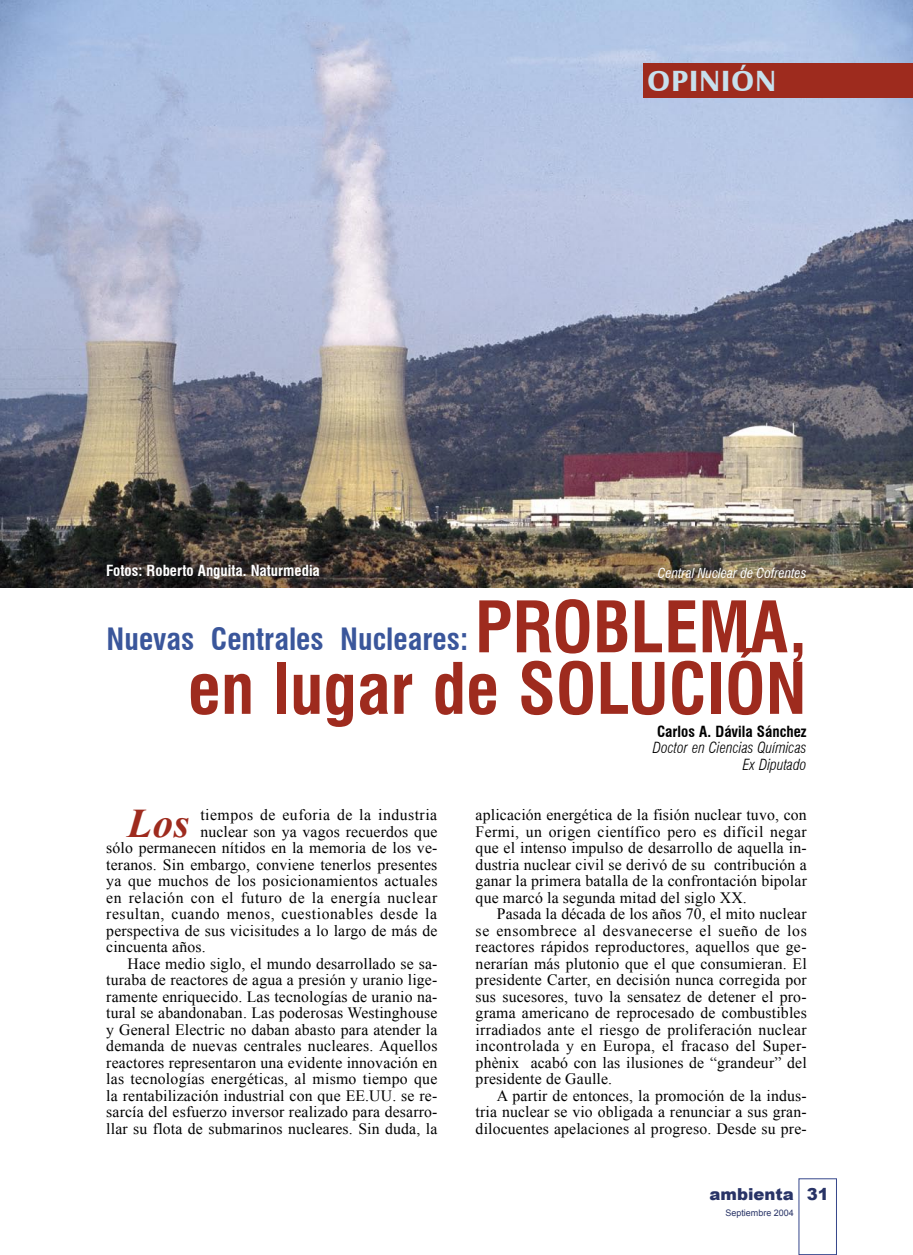
<style>
.page{position:relative;width:913px;height:1255px;background:#fff}
.page>*{position:absolute;margin:0;border:0;box-sizing:border-box;transform-origin:0 0}
.Titulares{font:700 condensed 69px "Swiss 721 BT";color:#9e2b1e}
.Texto_general-OK{font:italic 700 40.65px "Times New Roman";color:#9e2b1e}
.antetítulo{font:700 condensed 30px "Swiss 721 BT";color:#3a569b}
.t1{font:700 30px "Castle T";letter-spacing:.04em;color:#c7e0ed}
.t2{font:900 16.5px "Arial";color:#283366}
.Texto_general-OK-2{font:15.75px/16.5px "Times New Roman";letter-spacing:.01em;color:#000;text-align:justify}
.Texto_general-OK-3{font:15.75px "Times New Roman";letter-spacing:.035em;color:#000}
.Texto_general-OK-4{font:15.75px "Times New Roman";letter-spacing:.03em;color:#000}
.firma2{font:italic 300 condensed 15px "Swiss 721 BT";color:#000}
.Firma{font:700 condensed 15px "Swiss 721 BT";color:#fff}
.Firma-2{font:700 condensed 15px "Swiss 721 BT";color:#000}
.Pié_de_foto{font:italic condensed 13.5px "Swiss 721 BT";color:#fff}
.t3{font:9px "Arial";color:#283366}
</style>
<div class="page">
<div style="left:799px;top:1178px;width:38px;height:76px;border:1px solid #36478b"></div>
<img style="left:0;top:0;width:913px;height:587px">
<div style="left:643px;top:64px;width:270px;height:34px;background:#9e2b1e"></div>
<p class="t1" style="left:648px;top:64px;width:130px">OPINIÓN</p>
<p class="Firma" style="left:106px;top:561px;width:215px">Fotos: Roberto Anguita. Naturmedia</p>
<p class="Pié_de_foto" style="left:658px;top:564px;width:150px">Central Nuclear de Cofrentes</p>
<p class="Titulares" style="left:475px;top:586px;width:333px">PROBLEMA,</p>
<p class="antetítulo" style="left:107px;top:621px;width:363px">Nuevas Centrales Nucleares:</p>
<p class="Titulares" style="left:188px;top:647px;width:620px">en lugar de SOLUCIÓN</p>
<p class="Firma-2" style="left:657px;top:722px;width:151px">Carlos A. Dávila Sánchez</p>
<p class="firma2" style="left:653px;top:738px;width:155px">Doctor en Ciencias Químicas</p>
<p class="firma2" style="left:743px;top:755px;width:65px">Ex Diputado</p>
<p class="Texto_general-OK" style="left:128px;top:794px;width:63px">Los</p>
<p class="Texto_general-OK-4" style="left:200px;top:804px;width:238px">tiempos de euforia de la industria</p>
<p class="Texto_general-OK-2" style="left:200px;top:823px;width:238px">nuclear son ya vagos recuerdos que</p>
<p class="Texto_general-OK-2" style="left:106px;top:839px;width:333px">sólo permanecen nítidos en la memoria de los ve-</p>
<p class="Texto_general-OK-2" style="left:106px;top:856px;width:333px">teranos. Sin embargo, conviene tenerlos presentes</p>
<p class="Texto_general-OK-2" style="left:106px;top:872px;width:333px">ya que muchos de los posicionamientos actuales</p>
<p class="Texto_general-OK-3" style="left:106px;top:886px;width:332px">en relación con el futuro de la energía nuclear</p>
<p class="Texto_general-OK-3" style="left:106px;top:903px;width:332px">resultan, cuando menos, cuestionables desde la</p>
<p class="Texto_general-OK-2" style="left:106px;top:922px;width:333px">perspectiva de sus vicisitudes a lo largo de más de</p>
<p class="Texto_general-OK-2" style="left:106px;top:938px;width:101px">cincuenta años.</p>
<p class="Texto_general-OK-2" style="left:106px;top:955px;width:333px;text-indent:21px">Hace medio siglo, el mundo desarrollado se sa&shy;turaba de reactores de agua a presión y uranio lige&shy;ramente enriquecido. Las tecnologías de uranio na&shy;tural se abandonaban. Las poderosas Westinghouse y General Electric no daban abasto para atender la demanda de nuevas centrales nucleares. Aquellos reactores representaron una evidente innovación en las tecnologías energéticas, al mismo tiempo que la rentabilización industrial con que EE.UU. se re&shy;sarcía del esfuerzo inversor realizado para desarro&shy;llar su flota de submarinos nucleares. Sin duda, la</p>
<p class="Texto_general-OK-2" style="left:476px;top:806px;width:333px">aplicación energética de la fisión nuclear tuvo, con Fermi, un origen científico pero es difícil negar que el intenso impulso de desarrollo de aquella in&shy;dustria nuclear civil se derivó de su contribución a ganar la primera batalla de la confrontación bipolar que marcó la segunda mitad del siglo XX.</p>
<p class="Texto_general-OK-2" style="left:476px;top:905px;width:333px;text-indent:21px">Pasada la década de los años 70, el mito nuclear se ensombrece al desvanecerse el sueño de los reactores rápidos reproductores, aquellos que ge&shy;nerarían más plutonio que el que consumieran. El presidente Carter, en decisión nunca corregida por sus sucesores, tuvo la sensatez de detener el pro&shy;grama americano de reprocesado de combustibles irradiados ante el riesgo de proliferación nuclear incontrolada y en Europa, el fracaso del Super&shy;phènix acabó con las ilusiones de “grandeur” del presidente de Gaulle.</p>
<p class="Texto_general-OK-2" style="left:476px;top:1087px;width:333px;text-indent:21px">A partir de entonces, la promoción de la indus&shy;tria nuclear se vio obligada a renunciar a sus gran&shy;dilocuentes apelaciones al progreso. Desde su pre-</p>
<p class="t2" style="left:709px;top:1181px;width:86px">ambienta</p>
<p class="t3" style="left:725px;top:1207px;width:70px">Septiembre 2004</p>
<p class="t2" style="left:807px;top:1181px;width:24px">31</p>
</div>
